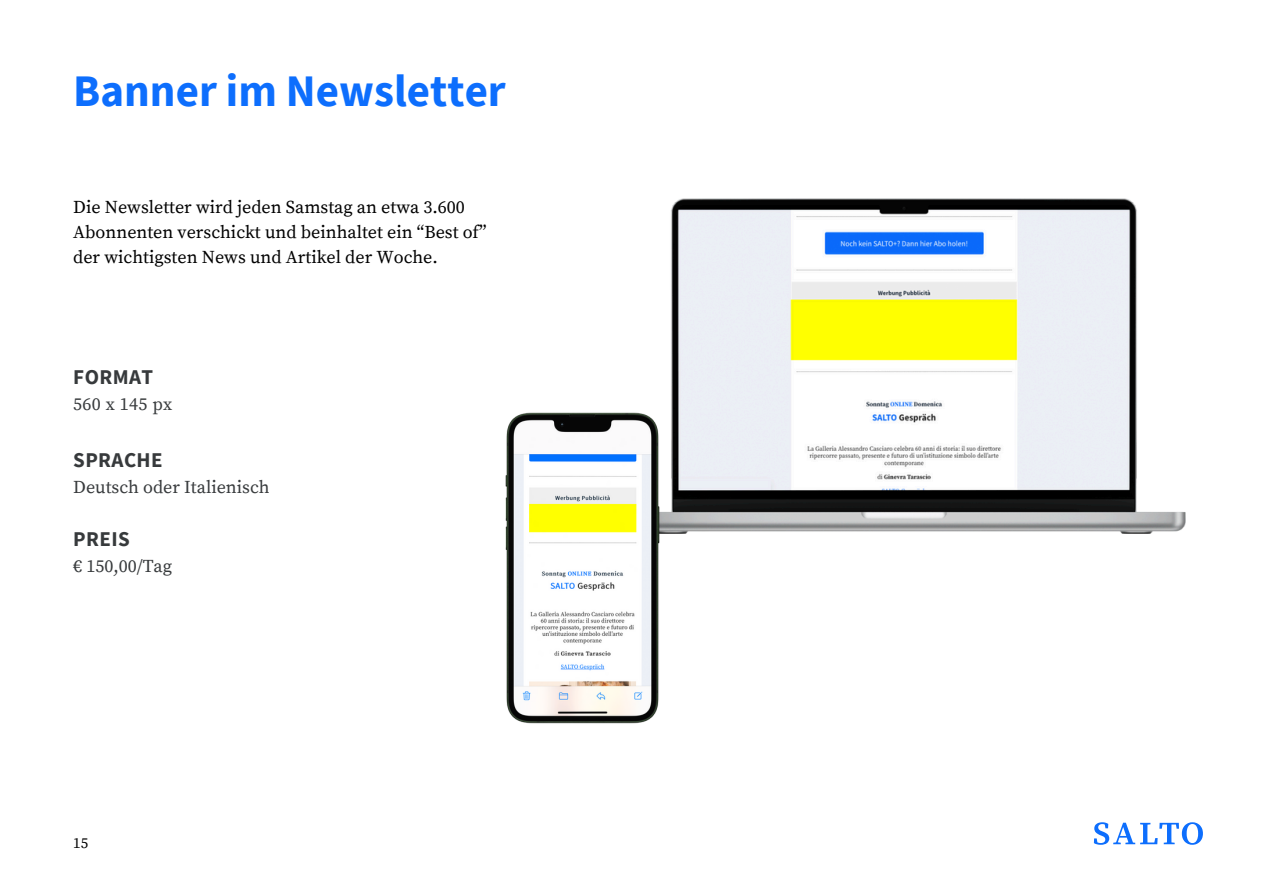
<style>
.page{position:relative;width:1263px;height:894px;background:#fff}
.page>*{position:absolute;margin:0;border:0;box-sizing:border-box;transform-origin:0 0}
.t1{font:700 45px "Source Sans Pro";color:#0d6efd}
.t2{font:700 21px "Source Sans Pro";letter-spacing:.02em;color:#373a3c}
.t3{font:18px/24.8px "Source Serif Pro";color:#000}
.t4{font:18px "Source Serif Pro";color:#373a3c}
.t5{font:15px "Source Serif Pro";color:#000}
</style>
<div class="page">
<img style="left:660px;top:198px;width:525px;height:335px">
<img style="left:505px;top:412px;width:155px;height:312px">
<svg style="left:1094px;top:822px;width:109px;height:22px"></svg>
<h1 class="t1" style="left:73px;top:62px;width:434px">Banner im Newsletter</h1>
<p class="t3" style="left:73px;top:195px;width:415px">Die Newsletter wird jeden Samstag an etwa 3.600<br>Abonnenten verschickt und beinhaltet ein “Best of” der wichtigsten News und Artikel der Woche.</p>
<p class="t2" style="left:73px;top:363px;width:82px">FORMAT</p>
<p class="t4" style="left:73px;top:393px;width:101px">560 x 145 px</p>
<p class="t2" style="left:73px;top:446px;width:91px">SPRACHE</p>
<p class="t4" style="left:73px;top:476px;width:198px">Deutsch oder Italienisch</p>
<p class="t2" style="left:73px;top:525px;width:58px">PREIS</p>
<p class="t4" style="left:73px;top:555px;width:100px">€ 150,00/Tag</p>
<p class="t5" style="left:73px;top:834px;width:16px">15</p>
</div>
